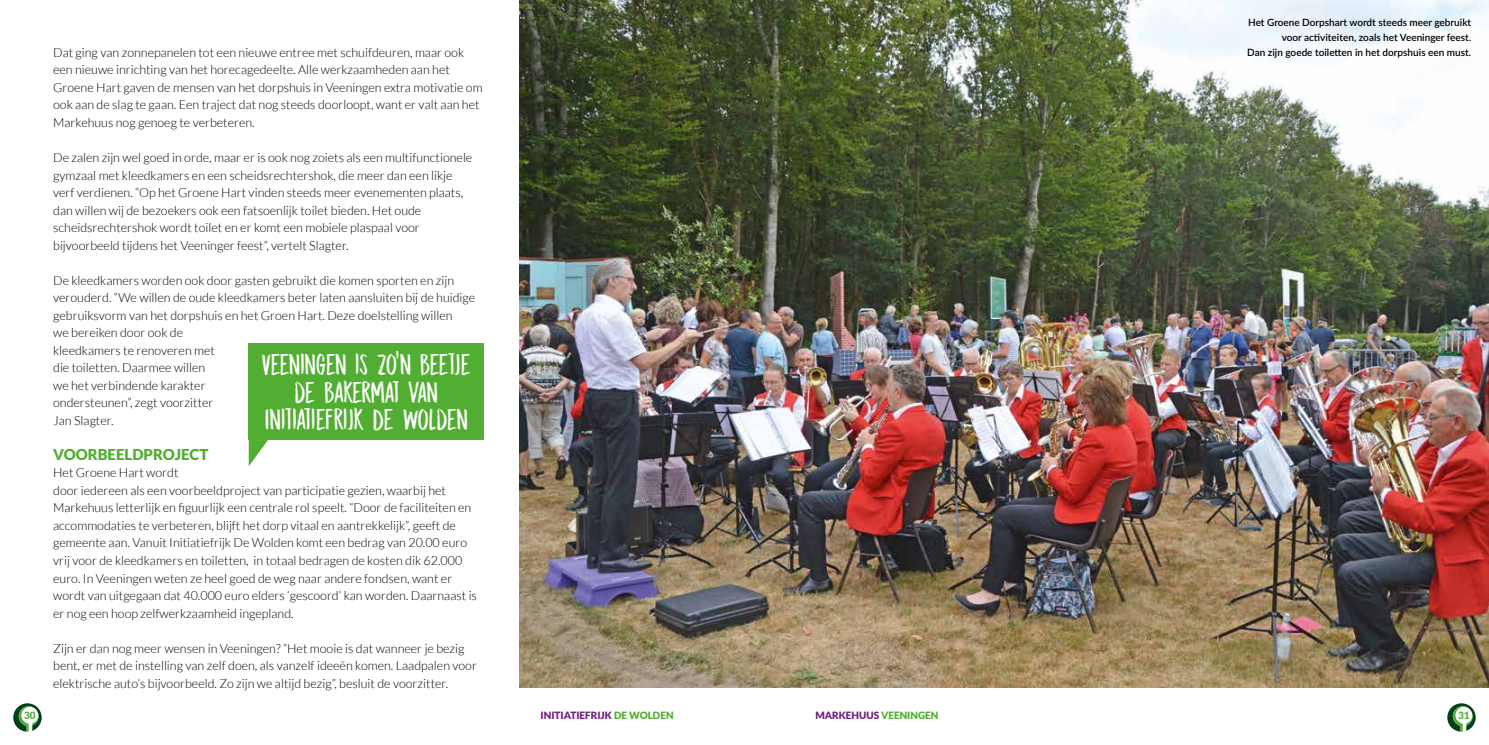
<style>
.page{position:relative;width:1489px;height:745px;background:#fff}
.page>*{position:absolute;margin:0;border:0;box-sizing:border-box;transform-origin:0 0}
.t1{font:30px/27.5px "DK Midnight Chalker";letter-spacing:-.03em;color:#fff;text-align:center}
.t2{font:900 15px "Lato";color:#52ae32}
.t3{font:12.5px/17.5px "Lato Light 2";color:#000}
.t4{font:300 12.5px "Lato";color:#000}
.t5{font:600 10px/15px "Lato";color:#000;text-align:right}
.t6{font:900 10px "Lato";color:#6e217d}
.t7{font:900 10px "Lato";color:#52ae32}
.s1{color:#52ae32}
</style>
<div class="page">
<svg style="left:13px;top:703px;width:29px;height:28px"></svg>
<svg style="left:1447px;top:703px;width:28px;height:28px"></svg>
<div style="left:249px;top:343px;width:235px;height:97px;background:#52ae32"></div>
<svg style="left:249px;top:440px;width:19px;height:26px"></svg>
<img style="left:519px;top:0;width:969px;height:687px">
<p class="t3" style="left:53px;top:44px;width:431px">Dat ging van zonnepanelen tot een nieuwe entree met schuifdeuren, maar ook een nieuwe inrichting van het horecagedeelte. Alle werkzaamheden aan het Groene Hart gaven de mensen van het dorpshuis in Veeningen extra motivatie om ook aan de slag te gaan. Een traject dat nog steeds doorloopt, want er valt aan het Markehuus nog genoeg te verbeteren.</p>
<p class="t3" style="left:53px;top:149px;width:420px">De zalen zijn wel goed in orde, maar er is ook nog zoiets als een multifunctionele gymzaal met kleedkamers en een scheidsrechtershok, die meer dan een likje verf verdienen. “Op het Groene Hart vinden steeds meer evenementen plaats, dan willen wij de bezoekers ook een fatsoenlijk toilet bieden. Het oude scheidsrechtershok wordt toilet en er komt een mobiele plaspaal voor bijvoorbeeld tijdens het Veeninger feest”, vertelt Slagter.</p>
<p class="t3" style="left:53px;top:271px;width:423px">De kleedkamers worden ook door gasten gebruikt die komen sporten en zijn verouderd. “We willen de oude kleedkamers beter laten aansluiten bij de huidige gebruiksvorm van het dorpshuis en het Groen Hart. Deze doelstelling willen<br>we bereiken door ook de<br>kleedkamers te renoveren met<br>die toiletten. Daarmee willen<br>we het verbindende karakter<br>ondersteunen”, zegt voorzitter<br>Jan Slagter.</p>
<p class="t2" style="left:53px;top:445px;width:157px">VOORBEELDPROJECT</p>
<p class="t3" style="left:53px;top:464px;width:394px">Het Groene Hart wordt<br>door iedereen als een voorbeeldproject van participatie gezien, waarbij het</p>
<p class="t4" style="left:53px;top:501px;width:419px">Markehuus letterlijk en figuurlijk een centrale rol speelt. “Door de faciliteiten en</p>
<p class="t3" style="left:53px;top:516px;width:425px">accommodaties te verbeteren, blijft het dorp vitaal en aantrekkelijk”, geeft de gemeente aan. Vanuit Initiatiefrijk De Wolden komt een bedrag van 20.00 euro vrij voor de kleedkamers en toiletten, in totaal bedragen de kosten dik 62.000 euro. In Veeningen weten ze heel goed de weg naar andere fondsen, want er wordt van uitgegaan dat 40.000 euro elders ‘gescoord’ kan worden. Daarnaast is er nog een hoop zelfwerkzaamheid ingepland.</p>
<p class="t3" style="left:53px;top:639px;width:425px">Zijn er dan nog meer wensen in Veeningen? “Het mooie is dat wanneer je bezig bent, er met de instelling van zelf doen, als vanzelf ideeën komen. Laadpalen voor elektrische auto’s bijvoorbeeld. Zo zijn we altijd bezig”, besluit de voorzitter.</p>
<h1 class="t1" style="left:261px;top:351px;width:211px">VEENINGEN IS ZO’N BEETJE<br>DE BAKERMAT VAN<br>INITIATIEFRIJK DE WOLDEN</h1>
<p class="t5" style="left:1247px;top:14px;width:225px">Het Groene Dorpshart wordt steeds meer gebruikt voor activiteiten, zoals het Veeninger feest.<br>Dan zijn goede toiletten in het dorpshuis een must.</p>
<p class="t7" style="left:24px;top:709px;width:13px">30</p>
<p class="t6" style="left:540px;top:709px;width:134px">INITIATIEFRIJK <span class="s1">DE WOLDEN</span></p>
<p class="t6" style="left:815px;top:709px;width:124px">MARKEHUUS <span class="s1">VEENINGEN</span></p>
<p class="t7" style="left:1457px;top:709px;width:13px">31</p>
</div>
